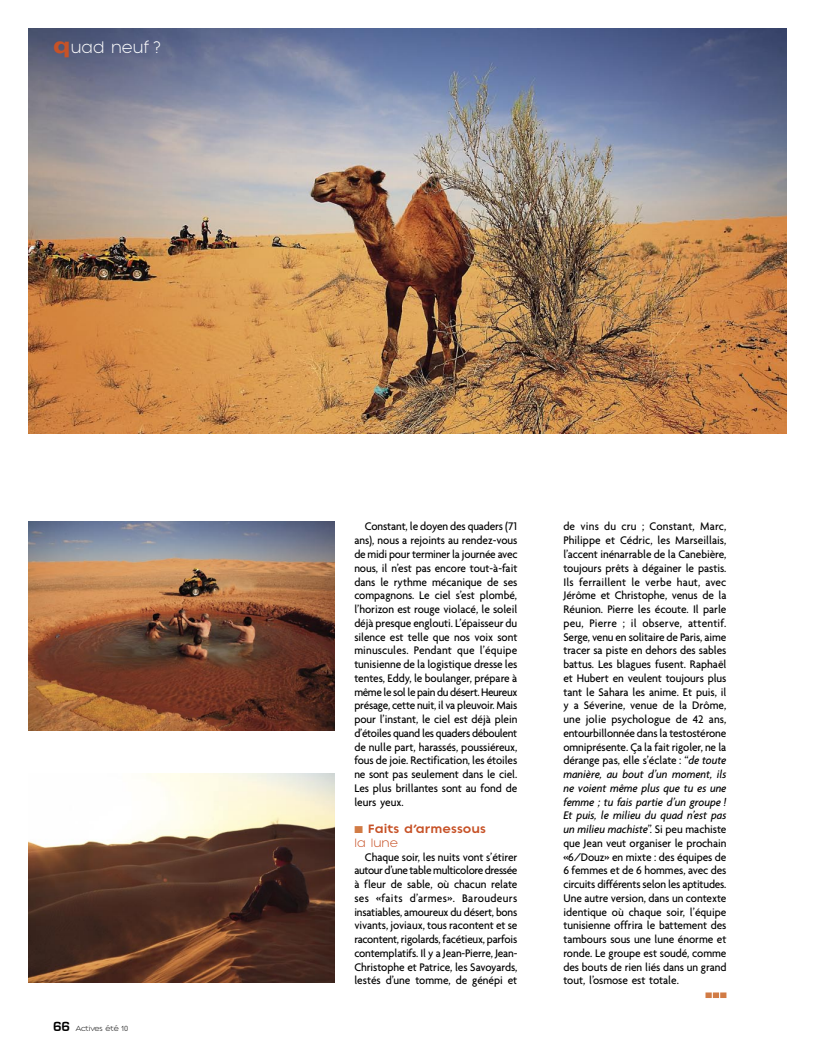
<style>
.page{position:relative;width:815px;height:1063px;background:#fff}
.page>*{position:absolute;margin:0;border:0;box-sizing:border-box;transform-origin:0 0}
.article___phrase_exergue{font:300 22.5px "Regulator";letter-spacing:.005em;color:#fff;scale:.95 1}
.article___intertitre_BOLD{font:700 16.25px/13.8px "Regulator";letter-spacing:.005em;color:#c75227}
.article___texte{font:500 11.88px/13.8px "Agenda";letter-spacing:-.005em;color:#000;text-align:justify;scale:.95 1}
.article___infos{font:300 10px "Regulator";letter-spacing:-.01em;color:#000}
.s1{font-family:"Univers";font-weight:900;font-stretch:expanded;color:#c75227}
.s2{font-family:"Eurostile";font-weight:700;font-size:13.75px}
.s3{color:#d17b45}
.s4{font-weight:300}
.s5{font-style:italic}
</style>
<div class="page">
<img style="left:28px;top:28px;width:759px;height:406px">
<svg style="left:705px;top:992px;width:21px;height:6px"></svg>
<img style="left:28px;top:774px;width:307px;height:209px">
<img style="left:28px;top:522px;width:307px;height:209px">
<p class="article___phrase_exergue" style="left:53px;top:35px;width:115px"><span class="s1">q</span>uad neuf ?</p>
<p class="article___infos" style="left:53px;top:1023px;width:76px"><span class="s2">66</span> Actives été 10</p>
<p class="article___texte" style="left:354px;top:519px;width:173px;text-indent:11px">Constant, le doyen des quaders (71 ans), nous a rejoints au rendez-vous de midi pour terminer la journée avec nous, il n’est pas encore tout-à-fait dans le rythme mécanique de ses compagnons. Le ciel s’est plombé, l’horizon est rouge violacé, le soleil déjà presque englouti. L’épaisseur du silence est telle que nos voix sont minuscules. Pendant que l’équipe tunisienne de la logistique dresse les tentes, Eddy, le boulanger, prépare à même le sol le pain du désert. Heureux présage, cette nuit, il va pleuvoir. Mais pour l’instant, le ciel est déjà plein d’étoiles quand les quaders déboulent de nulle part, harassés, poussiéreux, fous de joie. Rectification, les étoiles ne sont pas seulement dans le ciel.<br>Les plus brillantes sont au fond de leurs yeux.</p>
<p class="article___intertitre_BOLD" style="left:354px;top:821px;width:133px"><span class="s3">■</span> Faits d’armessous <span class="s4">la lune</span></p>
<p class="article___texte" style="left:354px;top:850px;width:173px;text-indent:11px">Chaque soir, les nuits vont s’étirer autour d’une table multicolore dressée à fleur de sable, où chacun relate ses «faits d’armes». Baroudeurs insatiables, amoureux du désert, bons vivants, joviaux, tous racontent et se racontent, rigolards, facétieux, parfois contemplatifs. Il y a Jean-Pierre, Jean-Christophe et Patrice, les Savoyards, lestés d’une tomme, de génépi et</p>
<p class="article___texte" style="left:563px;top:519px;width:173px">de vins du cru ; Constant, Marc, Philippe et Cédric, les Marseillais, l’accent inénarrable de la Canebière, toujours prêts à dégainer le pastis.<br>Ils ferraillent le verbe haut, avec Jérôme et Christophe, venus de la Réunion. Pierre les écoute. Il parle peu, Pierre ; il observe, attentif.<br>Serge, venu en solitaire de Paris, aime tracer sa piste en dehors des sables battus. Les blagues fusent. Raphaël et Hubert en veulent toujours plus tant le Sahara les anime. Et puis, il y a Séverine, venue de la Drôme, une jolie psychologue de 42 ans, entourbillonnée dans la testostérone omniprésente. Ça la fait rigoler, ne la dérange pas, elle s’éclate : “<span class="s5">de toute manière, au bout d’un moment, ils ne voient même plus que tu es une femme ; tu fais partie d’un groupe !<br>Et puis, le milieu du quad n’est pas un milieu machiste</span>”. Si peu machiste que Jean veut organiser le prochain «6/Douz» en mixte : des équipes de 6 femmes et de 6 hommes, avec des circuits différents selon les aptitudes.<br>Une autre version, dans un contexte identique où chaque soir, l’équipe tunisienne offrira le battement des tambours sous une lune énorme et ronde. Le groupe est soudé, comme des bouts de rien liés dans un grand tout, l’osmose est totale.</p>
</div>
